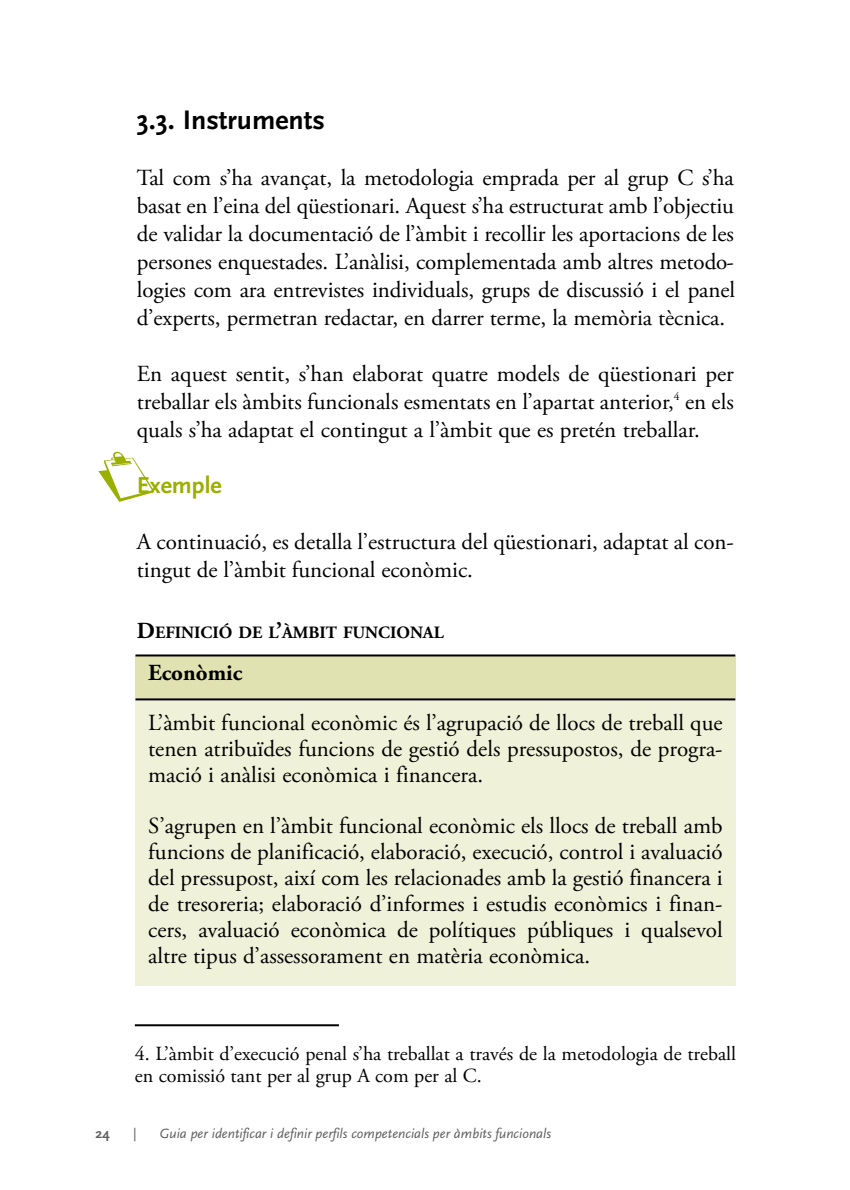
<style>
.page{position:relative;width:850px;height:1190px;background:#fff}
.page>*{position:absolute;margin:0;border:0;box-sizing:border-box;transform-origin:0 0}
.t1{font:700 28px "Scala Sans";color:#000}
.t2{font:700 24px "Scala Sans";color:#9aaf00}
.t3{font:23px/28px "Adobe Garamond Pro";color:#000;text-align:justify}
.t4{font:700 23px "Adobe Garamond Pro";color:#000}
.t5{font:20px/22px "Adobe Garamond Pro";color:#000}
.t6{font:700 17.2px "Adobe Garamond Pro";color:#000}
.t7{font:italic 14px "Scala Sans";color:#5e5e5e}
.t8{font:700 14px "Scala Sans";color:#5e5e5e}
.t9{font:14px "Scala Sans";color:#5e5e5e}
.s1{font-size:23px}
</style>
<div class="page">
<div style="left:135px;top:655px;width:601px;height:46px;background:#e1e2b1"></div>
<div style="left:135px;top:700px;width:601px;height:286px;background:#f0f1d9"></div>
<svg style="left:134px;top:1024px;width:205px;height:3px"></svg>
<svg style="left:135px;top:698px;width:601px;height:3px;background:#4d4d42"></svg>
<svg style="left:135px;top:654px;width:601px;height:3px;background:#4f4f47"></svg>
<p class="t1" style="left:137px;top:108px;width:190px">3.3. Instruments</p>
<p class="t3" style="left:137px;top:166px;width:600px">Tal com s’ha avançat, la metodologia emprada per al grup C s’ha basat en l’eina del qüestionari. Aquest s’ha estructurat amb l’objectiu de validar la documentació de l’àmbit i recollir les aportacions de les persones enquestades. L’anàlisi, complementada amb altres metodo&shy;logies com ara entrevistes individuals, grups de discussió i el panel d’experts, permetran redactar, en darrer terme, la memòria tècnica.</p>
<p class="t3" style="left:137px;top:362px;width:599px">En aquest sentit, s’han elaborat quatre models de qüestionari per treballar els àmbits funcionals esmentats en l’apartat anterior,<sup>4</sup> en els quals s’ha adaptat el contingut a l’àmbit que es pretén treballar.</p>
<p class="t2" style="left:137px;top:475px;width:86px">Exemple</p>
<p class="t3" style="left:137px;top:530px;width:598px">A continuació, es detalla l’estructura del qüestionari, adaptat al con&shy;tingut de l’àmbit funcional econòmic.</p>
<p class="t6" style="left:137px;top:626px;width:308px"><span class="s1">D</span>EFINICIÓ DE L<span class="s1">’</span>ÀMBIT FUNCIONAL</p>
<p class="t4" style="left:148px;top:663px;width:96px">Econòmic</p>
<p class="t3" style="left:148px;top:712px;width:576px;line-height:26px">L’àmbit funcional econòmic és l’agrupació de llocs de treball que tenen atribuïdes funcions de gestió dels pressupostos, de progra&shy;mació i anàlisi econòmica i financera.</p>
<p class="t3" style="left:148px;top:815px;width:576px;line-height:26px">S’agrupen en l’àmbit funcional econòmic els llocs de treball amb funcions de planificació, elaboració, execució, control i avaluació del pressupost, així com les relacionades amb la gestió financera i de tresoreria; elaboració d’informes i estudis econòmics i finan&shy;cers, avaluació econòmica de polítiques públiques i qualsevol altre tipus d’assessorament en matèria econòmica.</p>
<p class="t5" style="left:135px;top:1044px;width:603px">4. L’àmbit d’execució penal s’ha treballat a través de la metodologia de treball en comissió tant per al grup A com per al C.</p>
<p class="t8" style="left:96px;top:1128px;width:16px">24</p>
<p class="t9" style="left:133px;top:1128px;width:5px">|</p>
<p class="t7" style="left:160px;top:1128px;width:393px">Guia per identificar i definir perfils competencials per àmbits funcionals</p>
</div>
